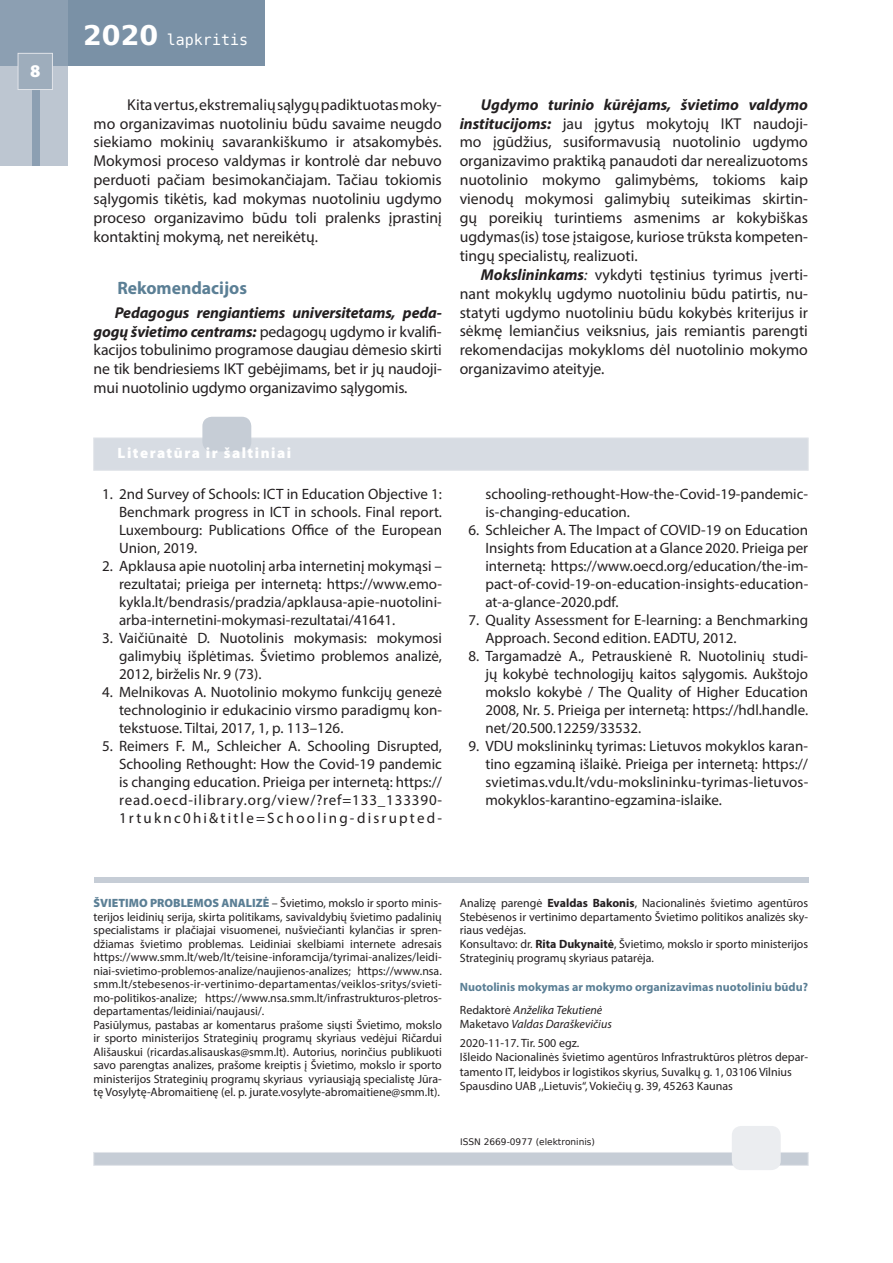
<style>
.page{position:relative;width:893px;height:1263px;background:#fff}
.page>*{position:absolute;margin:0;border:0;box-sizing:border-box;transform-origin:0 0}
.t1{font:700 18px "Myriad Pro";color:#5b7f95}
.t2{font:900 18px "Myriad Pro";color:#fff}
.t3{font:15.75px/18.9px "Myriad Pro";color:#231f20;text-align:justify}
.t4{font:15px/18px "Myriad Pro";color:#231f20;text-align:justify}
.t5{font:900 15px "Myriad Pro";letter-spacing:.1em;color:#fff}
.t6{font:15px "DejaVu Sans Mono";color:#fff}
.t7{font:12px/13.5px "Myriad Pro";color:#231f20}
.t8{font:700 12px/23px "Myriad Pro";color:#5b7f95}
.t9{font:9px "DejaVu Sans";color:#231f20}
.s1{font-family:"DejaVu Sans";font-weight:700;font-size:27px}
.s2{font-weight:700;font-style:italic}
.s3{font-style:italic}
.s4{font-weight:900;color:#5b7f95}
.s5{font-weight:700}
.s6{font-weight:400;color:#231f20}
.s7{font-weight:400;font-style:italic;color:#231f20}
</style>
<div class="page">
<div style="left:0;top:0;width:265px;height:66px;background:#7a91a6"></div>
<div style="left:0;top:0;width:68px;height:166px;background:#8c9fb2"></div>
<div style="left:40px;top:66px;width:28px;height:100px;background:#bdc6d1"></div>
<div style="left:0;top:66px;width:31px;height:100px;background:#bdc6d1"></div>
<div style="left:18px;top:53px;width:35px;height:37px;background:#9eadbc;border:1px solid #e1e4e9"></div>
<div style="left:94px;top:438px;width:714px;height:32px;background:#d7dce3"></div>
<div style="left:202px;top:417px;width:49px;height:34px;background:#c6cdd6;border-radius:9px"></div>
<div style="left:94px;top:877px;width:715px;height:6px;background:#c6cdd6"></div>
<div style="left:94px;top:1152px;width:714px;height:13px;background:#c6cdd6;border:1px solid #e1e4e9"></div>
<div style="left:732px;top:1126px;width:49px;height:44px;background:#ebedf0;border-radius:9px"></div>
<p class="t2" style="left:30px;top:61px;width:12px">8</p>
<p class="t6" style="left:83px;top:29px;width:166px"><span class="s1">2020</span> lapkritis</p>
<p class="t3" style="left:94px;top:95px;width:350px;text-indent:34px">Kita vertus, ekstremalių sąlygų padiktuotas moky&shy;mo organizavimas nuotoliniu būdu savaime neugdo siekiamo mokinių savarankiškumo ir atsakomybės.<br>Mokymosi proceso valdymas ir kontrolė dar nebuvo perduoti pačiam besimokančiajam. Tačiau tokiomis sąlygomis tikėtis, kad mokymas nuotoliniu ugdymo proceso organizavimo būdu toli pralenks įprastinį kontaktinį mokymą, net nereikėtų.</p>
<p class="t1" style="left:117px;top:277px;width:131px">Rekomendacijos</p>
<p class="t3" style="left:94px;top:303px;width:350px;text-indent:21px"><span class="s2">Pedagogus rengiantiems universitetams, peda&shy;gogų švietimo centrams:</span> pedagogų ugdymo ir kvalifi&shy;kacijos tobulinimo programose daugiau dėmesio skirti ne tik bendriesiems IKT gebėjimams, bet ir jų naudoji&shy;mui nuotolinio ugdymo organizavimo sąlygomis.</p>
<p class="t3" style="left:460px;top:95px;width:350px;text-indent:21px"><span class="s2">Ugdymo turinio kūrėjams, švietimo valdymo institucijoms:</span> jau įgytus mokytojų IKT naudoji&shy;mo įgūdžius, susiformavusią nuotolinio ugdymo organizavimo praktiką panaudoti dar nerealizuotoms nuotolinio mokymo galimybėms, tokioms kaip vienodų mokymosi galimybių suteikimas skirtin&shy;gų poreikių turintiems asmenims ar kokybiškas ugdymas(is) tose įstaigose, kuriose trūksta kompeten&shy;tingų specialistų, realizuoti.</p>
<p class="t3" style="left:460px;top:265px;width:350px;text-indent:21px"><span class="s2">Mokslininkams</span><span class="s3">:</span> vykdyti tęstinius tyrimus įverti&shy;nant mokyklų ugdymo nuotoliniu būdu patirtis, nu&shy;statyti ugdymo nuotoliniu būdu kokybės kriterijus ir sėkmę lemiančius veiksnius, jais remiantis parengti rekomendacijas mokykloms dėl nuotolinio mokymo organizavimo ateityje.</p>
<p class="t5" style="left:118px;top:445px;width:175px">Literatūra ir šaltiniai</p>
<p class="t4" style="left:119px;top:484px;width:324px;text-indent:-17px">1. 2nd Survey of Schools: ICT in Education Objective 1:<br>Benchmark progress in ICT in schools. Final report.<br>Luxembourg: Publications Office of the European Union, 2019.</p>
<p class="t4" style="left:119px;top:556px;width:324px;text-indent:-17px">2. Apklausa apie nuotolinį arba internetinį mokymąsi – rezultatai; prieiga per internetą: https://www.emo&shy;kykla.lt/bendrasis/pradzia/apklausa-apie-nuotolini&shy;arba-internetini-mokymasi-rezultatai/41641.</p>
<p class="t4" style="left:119px;top:628px;width:324px;text-indent:-17px">3. Vaičiūnaitė D. Nuotolinis mokymasis: mokymosi galimybių išplėtimas. Švietimo problemos analizė, 2012, birželis Nr. 9 (73).</p>
<p class="t4" style="left:119px;top:682px;width:324px;text-indent:-17px">4. Melnikovas A. Nuotolinio mokymo funkcijų genezė technologinio ir edukacinio virsmo paradigmų kon&shy;tekstuose. Tiltai, 2017, 1, p. 113–126.</p>
<p class="t4" style="left:119px;top:736px;width:325px;text-indent:-17px">5. Reimers F. M., Schleicher A. Schooling Disrupted, Schooling Rethought: How the Covid-19 pandemic is changing education. Prieiga per internetą: https:// read.oecd-ilibrary.org/view/?ref=133_133390- 1rtuknc0hi&amp;title=Schooling-disrupted-</p>
<p class="t4" style="left:485px;top:484px;width:324px">schooling-rethought-How-the-Covid-19-pandemic&shy;is-changing-education.</p>
<p class="t4" style="left:485px;top:520px;width:324px;text-indent:-17px">6. Schleicher A. The Impact of COVID-19 on Education Insights from Education at a Glance 2020. Prieiga per internetą: https://www.oecd.org/education/the-im&shy;pact-of-covid-19-on-education-insights-education&shy;at-a-glance-2020.pdf.</p>
<p class="t4" style="left:485px;top:610px;width:324px;text-indent:-17px">7. Quality Assessment for E-learning: a Benchmarking<br>Approach. Second edition. EADTU, 2012.</p>
<p class="t4" style="left:485px;top:646px;width:324px;text-indent:-17px">8. Targamadzė A., Petrauskienė R. Nuotolinių studi&shy;jų kokybė technologijų kaitos sąlygomis. Aukštojo mokslo kokybė / The Quality of Higher Education 2008, Nr. 5. Prieiga per internetą: https://hdl.handle. net/20.500.12259/33532.</p>
<p class="t4" style="left:485px;top:736px;width:324px;text-indent:-17px">9. VDU mokslininkų tyrimas: Lietuvos mokyklos karan&shy;tino egzaminą išlaikė. Prieiga per internetą: https:// svietimas.vdu.lt/vdu-mokslininku-tyrimas-lietuvos&shy;mokyklos-karantino-egzamina-islaike.</p>
<p class="t7" style="left:94px;top:896px;width:350px"><span class="s4">ŠVIETIMO PROBLEMOS ANALIZĖ</span> – Švietimo, mokslo ir sporto minis&shy;terijos leidinių serija, skirta politikams, savivaldybių švietimo padalinių specialistams ir plačiajai visuomenei, nušviečianti kylančias ir spren&shy;džiamas švietimo problemas. Leidiniai skelbiami internete adresais https://www.smm.lt/web/lt/teisine-inforamcija/tyrimai-analizes/leidi&shy;niai-svietimo-problemos-analize/naujienos-analizes; https://www.nsa. smm.lt/stebesenos-ir-vertinimo-departamentas/veiklos-sritys/svieti&shy;mo-politikos-analize; https://www.nsa.smm.lt/infrastrukturos-pletros&shy;departamentas/leidiniai/naujausi/.<br>Pasiūlymus, pastabas ar komentarus prašome siųsti Švietimo, mokslo ir sporto ministerijos Strateginių programų skyriaus vedėjui Ričardui Ališauskui (ricardas.alisauskas@smm.lt). Autorius, norinčius publikuoti savo parengtas analizes, prašome kreiptis į Švietimo, mokslo ir sporto ministerijos Strateginių programų skyriaus vyriausiąją specialistę Jūra&shy;tę Vosylytę-Abromaitienę (el. p. jurate.vosylyte-abromaitiene@smm.lt).</p>
<p class="t7" style="left:460px;top:896px;width:350px">Analizę parengė <span class="s5">Evaldas Bakonis</span>, Nacionalinės švietimo agentūros Stebėsenos ir vertinimo departamento Švietimo politikos analizės sky&shy;riaus vedėjas.<br>Konsultavo: dr. <span class="s5">Rita Dukynaitė</span>, Švietimo, mokslo ir sporto ministerijos Strateginių programų skyriaus patarėja.</p>
<p class="t8" style="left:460px;top:975px;width:350px">Nuotolinis mokymas ar mokymo organizavimas nuotoliniu būdu?<br><span class="s6">Redaktorė</span> <span class="s7">Anželika Tekutienė</span></p>
<p class="t7" style="left:460px;top:1015px;width:153px;line-height:18.6px">Maketavo <span class="s3">Valdas Daraškevičius<br></span>2020-11-17. Tir. 500 egz.</p>
<p class="t7" style="left:460px;top:1050px;width:350px;line-height:14.4px">Išleido Nacionalinės švietimo agentūros Infrastruktūros plėtros depar&shy;tamento IT, leidybos ir logistikos skyrius, Suvalkų g. 1, 03106 Vilnius<br>Spausdino UAB ,,Lietuvis“, Vokiečių g. 39, 45263 Kaunas</p>
<p class="t9" style="left:460px;top:1134px;width:137px">ISSN 2669-0977 (elektroninis)</p>
</div>
